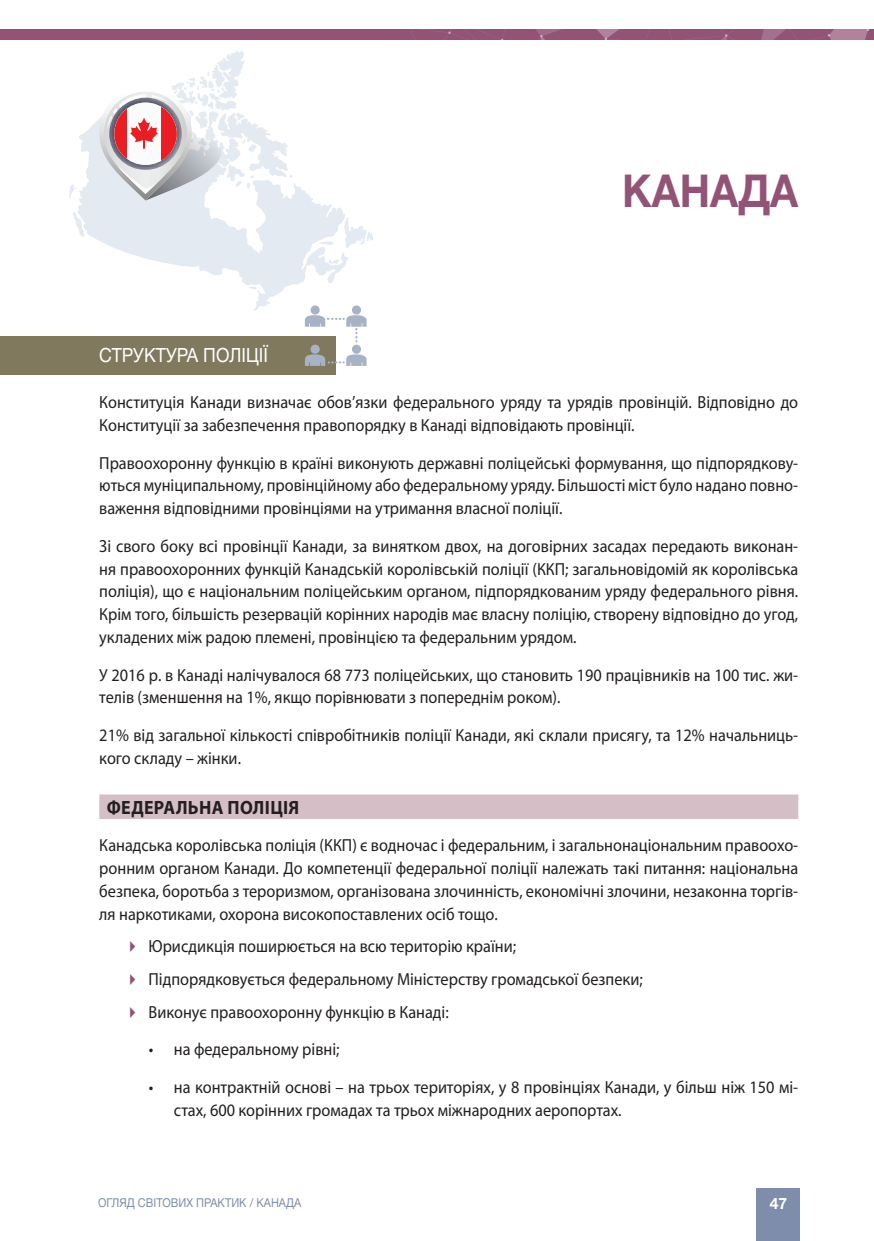
<style>
.page{position:relative;width:874px;height:1241px;background:#fff}
.page>*{position:absolute;margin:0;border:0;box-sizing:border-box;transform-origin:0 0}
.t1{font:700 45.5px "Helvetica Neue Cyr";color:#925376;scale:.9 1}
.t2{font:19.6px "Helvetica Neue Cyr";color:#fff;scale:.9 1}
.t3{font:700 19.25px "Myriad Pro";letter-spacing:.02em;color:#231f20;scale:.93 1}
.t4{font:17.5px/22.8px "Myriad Pro";color:#231f20;scale:.93 1}
.t5{font:700 15.75px "Helvetica Neue Cyr";color:#fff}
.t6{font:12.25px "Helvetica Neue Cyr";color:#7d8dab;scale:.9 1}
.s1{color:#925376}
</style>
<div class="page">
<div style="left:756px;top:1188px;width:44px;height:52px;background:#7d8dab"></div>
<svg style="left:78px;top:119px;width:270px;height:192px"></svg>
<svg style="left:69px;top:184px;width:7px;height:15px"></svg>
<svg style="left:73px;top:211px;width:12px;height:26px"></svg>
<svg style="left:248px;top:286px;width:10px;height:3px"></svg>
<svg style="left:318px;top:241px;width:16px;height:4px"></svg>
<svg style="left:344px;top:217px;width:29px;height:31px"></svg>
<svg style="left:328px;top:259px;width:12px;height:5px"></svg>
<div style="left:99px;top:794px;width:698px;height:24px;background:#d5bfc7"></div>
<div style="left:0;top:30px;width:873px;height:10px;background:#925376"></div>
<svg style="left:444px;top:30px;width:425px;height:10px"></svg>
<svg style="left:99px;top:51px;width:194px;height:149px"></svg>
<div style="left:0;top:336px;width:335px;height:38px;background:#80795e"></div>
<div style="left:310px;top:344px;width:9px;height:10px;background:#a6b3c6;border-radius:50%"></div>
<div style="left:352px;top:344px;width:9px;height:10px;background:#a6b3c6;border-radius:50%"></div>
<div style="left:352px;top:305px;width:9px;height:9px;background:#a6b3c6;border-radius:50%"></div>
<svg style="left:305px;top:354px;width:61px;height:12px"></svg>
<div style="left:310px;top:305px;width:9px;height:9px;background:#a6b3c6;border-radius:50%"></div>
<svg style="left:305px;top:314px;width:61px;height:28px"></svg>
<p class="t2" style="left:99px;top:344px;width:189px">СТРУКТУРА ПОЛІЦІЇ</p>
<h1 class="t1" style="left:622px;top:165px;width:197px">КАНАДА</h1>
<p class="t4" style="left:99px;top:390px;width:752px">Конституція Канади визначає обов’язки федерального уряду та урядів провінцій. Відповідно до<br>Конституції за забезпечення правопорядку в Канаді відповідають провінції.</p>
<p class="t4" style="left:99px;top:451px;width:752px;text-align:justify">Правоохоронну функцію в країні виконують державні поліцейські формування, що підпорядкову&shy;ються муніципальному, провінційному або федеральному уряду. Більшості міст було надано повно&shy;важення відповідними провінціями на утримання власної поліції.</p>
<p class="t4" style="left:99px;top:534px;width:752px;text-align:justify">Зі свого боку всі провінції Канади, за винятком двох, на договірних засадах передають виконан&shy;ня правоохоронних функцій Канадській королівській поліції (ККП; загальновідомій як королівська поліція), що є національним поліцейським органом, підпорядкованим уряду федерального рівня.<br>Крім того, більшість резервацій корінних народів має власну поліцію, створену відповідно до угод, укладених між радою племені, провінцією та федеральним урядом.</p>
<p class="t4" style="left:99px;top:663px;width:752px">У 2016 р. в Канаді налічувалося 68 773 поліцейських, що становить 190 працівників на 100 тис. жи&shy;телів (зменшення на 1%, якщо порівнювати з попереднім роком).</p>
<p class="t4" style="left:99px;top:723px;width:752px">21% від загальної кількості співробітників поліції Канади, які склали присягу, та 12% начальниць&shy;кого складу – жінки.</p>
<p class="t3" style="left:107px;top:794px;width:208px">ФЕДЕРАЛЬНА ПОЛІЦІЯ</p>
<p class="t4" style="left:99px;top:833px;width:752px;text-align:justify">Канадська королівська поліція (ККП) є водночас і федеральним, і загальнонаціональним правоохо&shy;ронним органом Канади. До компетенції федеральної поліції належать такі питання: національна безпека, боротьба з тероризмом, організована злочинність, економічні злочини, незаконна торгів&shy;ля наркотиками, охорона високопоставлених осіб тощо.</p>
<p class="t4" style="left:124px;top:934px;width:423px"><span class="s1">✔</span> Юрисдикція поширюється на всю територію країни;</p>
<p class="t4" style="left:124px;top:967px;width:559px"><span class="s1">✔</span> Підпорядковується федеральному Міністерству громадської безпеки;</p>
<p class="t4" style="left:124px;top:1000px;width:350px"><span class="s1">✔</span> Виконує правоохоронну функцію в Канаді:</p>
<p class="t4" style="left:149px;top:1037px;width:206px">• на федеральному рівні;</p>
<p class="t4" style="left:174px;top:1075px;width:672px;text-indent:-25px">• на контрактній основі – на трьох територіях, у 8 провінціях Канади, у більш ніж 150 мі&shy;стах, 600 корінних громадах та трьох міжнародних аеропортах.</p>
<p class="t6" style="left:98px;top:1195px;width:227px">ОГЛЯД СВІТОВИХ ПРАКТИК / КАНАДА</p>
<p class="t5" style="left:769px;top:1194px;width:19px">47</p>
</div>
